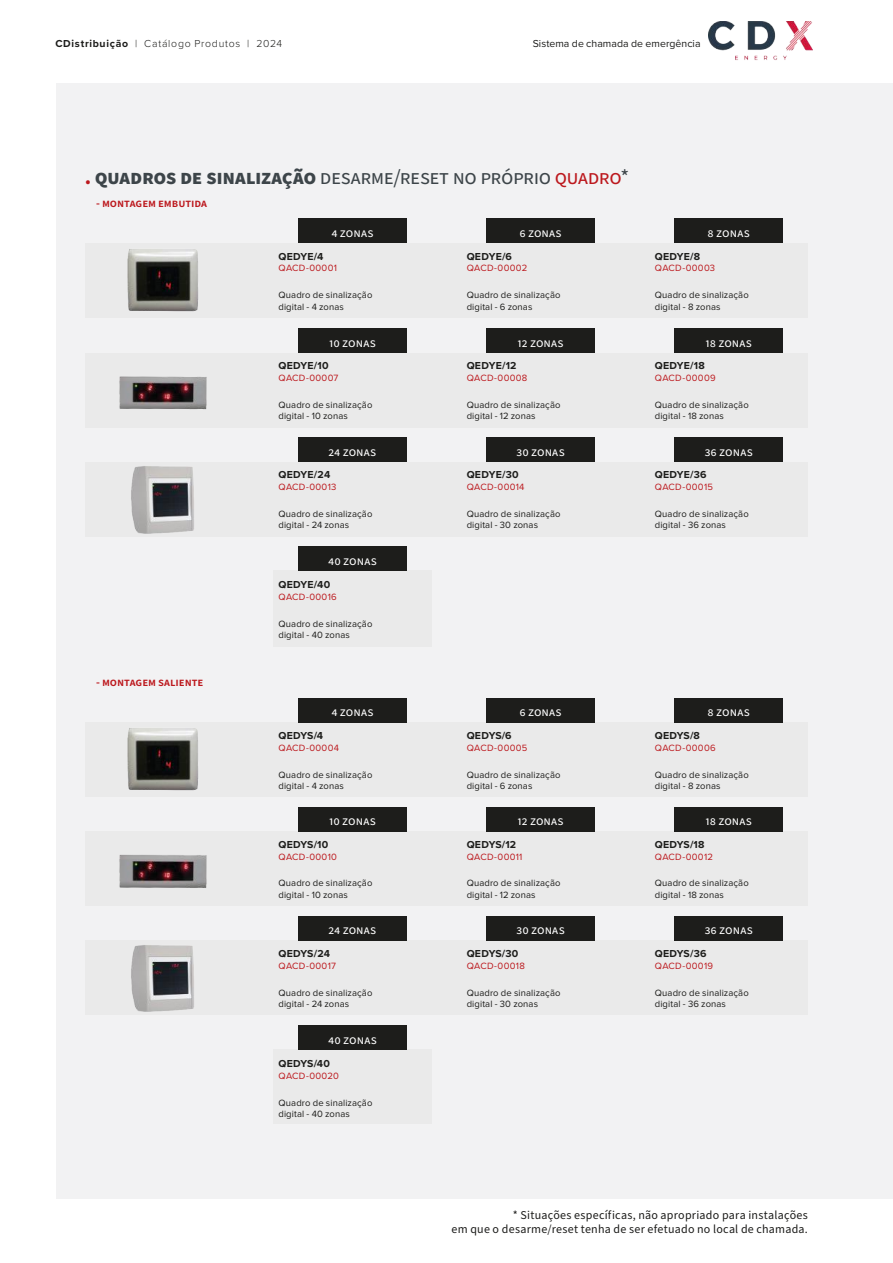
<style>
.page{position:relative;width:893px;height:1263px;background:#fff}
.page>*{position:absolute;margin:0;border:0;box-sizing:border-box;transform-origin:0 0}
.t1{font:21px "Source Sans Pro";letter-spacing:-.025em;color:#3d4549}
.t2{font:12.75px "Source Sans Pro";letter-spacing:.01em;color:#fff}
.t3{font:12px/14.4px "Source Sans Pro";letter-spacing:.02em;color:#1d1d1b;text-align:right}
.t4{font:600 12px "Source Sans Pro";letter-spacing:-.005em;color:#bc181d}
.t5{font:700 10.5px "Proxima Nova";letter-spacing:.02em;color:#1d1d1b}
.t6{font:300 10.5px "Proxima Nova";letter-spacing:.07em;color:#1d1d1b}
.t7{font:10.5px "Proxima Nova";letter-spacing:.005em;color:#1d1d1b}
.t8{font:9.45px/11.4px "Proxima Nova";letter-spacing:.015em;color:#1d1d1b}
.t9{font:9.45px "Proxima Nova";letter-spacing:.03em;color:#bc181d}
.s1{font-weight:700}
.s2{font-weight:700;color:#bc181d}
.s3{color:#bc181d}
</style>
<div class="page">
<div style="left:0;top:0;width:893px;height:1199px;background:#f2f2f3"></div>
<div style="left:0;top:0;width:55px;height:1263px;background:#fff"></div>
<div style="left:0;top:0;width:893px;height:83px;background:#fff"></div>
<div style="left:273px;top:571px;width:159px;height:76px;background:#eaeaea"></div>
<div style="left:273px;top:1050px;width:159px;height:74px;background:#eaeaea"></div>
<img style="left:709px;top:21px;width:104px;height:39px">
<div style="left:86px;top:243px;width:722px;height:75px;background:#eaeaea"></div>
<div style="left:86px;top:723px;width:722px;height:74px;background:#eaeaea"></div>
<div style="left:86px;top:353px;width:722px;height:74px;background:#eaeaea"></div>
<div style="left:86px;top:831px;width:722px;height:75px;background:#eaeaea"></div>
<div style="left:86px;top:462px;width:722px;height:75px;background:#eaeaea"></div>
<div style="left:86px;top:940px;width:722px;height:75px;background:#eaeaea"></div>
<div style="left:298px;top:219px;width:109px;height:24px;background:#1d1d1b"></div>
<div style="left:298px;top:698px;width:109px;height:25px;background:#1d1d1b"></div>
<div style="left:298px;top:328px;width:109px;height:25px;background:#1d1d1b"></div>
<div style="left:298px;top:807px;width:109px;height:24px;background:#1d1d1b"></div>
<div style="left:298px;top:437px;width:109px;height:25px;background:#1d1d1b"></div>
<div style="left:298px;top:916px;width:109px;height:24px;background:#1d1d1b"></div>
<div style="left:298px;top:546px;width:109px;height:25px;background:#1d1d1b"></div>
<div style="left:298px;top:1025px;width:109px;height:25px;background:#1d1d1b"></div>
<div style="left:486px;top:219px;width:109px;height:24px;background:#1d1d1b"></div>
<div style="left:486px;top:698px;width:109px;height:25px;background:#1d1d1b"></div>
<div style="left:486px;top:328px;width:109px;height:25px;background:#1d1d1b"></div>
<div style="left:486px;top:807px;width:109px;height:24px;background:#1d1d1b"></div>
<div style="left:486px;top:437px;width:109px;height:25px;background:#1d1d1b"></div>
<div style="left:486px;top:916px;width:109px;height:24px;background:#1d1d1b"></div>
<div style="left:674px;top:219px;width:109px;height:24px;background:#1d1d1b"></div>
<div style="left:674px;top:698px;width:109px;height:25px;background:#1d1d1b"></div>
<div style="left:674px;top:328px;width:109px;height:25px;background:#1d1d1b"></div>
<div style="left:674px;top:807px;width:109px;height:24px;background:#1d1d1b"></div>
<div style="left:674px;top:437px;width:109px;height:25px;background:#1d1d1b"></div>
<div style="left:674px;top:916px;width:109px;height:24px;background:#1d1d1b"></div>
<img style="left:127px;top:249px;width:72px;height:63px">
<img style="left:127px;top:728px;width:72px;height:63px">
<img style="left:119px;top:376px;width:88px;height:34px">
<img style="left:119px;top:854px;width:88px;height:34px">
<img style="left:131px;top:466px;width:63px;height:68px">
<img style="left:131px;top:945px;width:63px;height:67px">
<p class="t6" style="left:55px;top:36px;width:228px"><span class="s1">CDistribuição</span> | Catálogo Produtos | 2024</p>
<p class="t7" style="left:533px;top:36px;width:169px">Sistema de chamada de emergência</p>
<h1 class="t1" style="left:85px;top:163px;width:546px"><span class="s2">.</span> <span class="s1">quadros de sinalização</span> desarme/reset no próprio <span class="s3">quadro</span>*</h1>
<p class="t4" style="left:96px;top:195px;width:113px">- montagem embutida</p>
<h2 class="t2" style="left:331px;top:224px;width:44px">4 zonas</h2>
<h2 class="t2" style="left:519px;top:224px;width:44px">6 zonas</h2>
<h2 class="t2" style="left:708px;top:224px;width:44px">8 zonas</h2>
<p class="t5" style="left:278px;top:248px;width:46px">QEDYE/4</p>
<p class="t9" style="left:278px;top:261px;width:60px">QACD-00001</p>
<p class="t8" style="left:278px;top:289px;width:95px">Quadro de sinalização digital - 4 zonas</p>
<p class="t5" style="left:467px;top:248px;width:47px">QEDYE/6</p>
<p class="t9" style="left:467px;top:261px;width:62px">QACD-00002</p>
<p class="t8" style="left:467px;top:289px;width:95px">Quadro de sinalização digital - 6 zonas</p>
<p class="t5" style="left:655px;top:248px;width:47px">QEDYE/8</p>
<p class="t9" style="left:655px;top:261px;width:62px">QACD-00003</p>
<p class="t8" style="left:655px;top:289px;width:95px">Quadro de sinalização digital - 8 zonas</p>
<h2 class="t2" style="left:329px;top:334px;width:48px">10 zonas</h2>
<h2 class="t2" style="left:517px;top:334px;width:48px">12 zonas</h2>
<h2 class="t2" style="left:705px;top:334px;width:48px">18 zonas</h2>
<p class="t5" style="left:278px;top:358px;width:52px">QEDYE/10</p>
<p class="t9" style="left:278px;top:371px;width:61px">QACD-00007</p>
<p class="t8" style="left:278px;top:399px;width:95px">Quadro de sinalização digital - 10 zonas</p>
<p class="t5" style="left:467px;top:358px;width:51px">QEDYE/12</p>
<p class="t9" style="left:467px;top:371px;width:62px">QACD-00008</p>
<p class="t8" style="left:467px;top:399px;width:95px">Quadro de sinalização digital - 12 zonas</p>
<p class="t5" style="left:655px;top:358px;width:51px">QEDYE/18</p>
<p class="t9" style="left:655px;top:371px;width:62px">QACD-00009</p>
<p class="t8" style="left:655px;top:399px;width:95px">Quadro de sinalização digital - 18 zonas</p>
<h2 class="t2" style="left:328px;top:443px;width:49px">24 zonas</h2>
<h2 class="t2" style="left:516px;top:443px;width:50px">30 zonas</h2>
<h2 class="t2" style="left:705px;top:443px;width:50px">36 zonas</h2>
<p class="t5" style="left:278px;top:467px;width:53px">QEDYE/24</p>
<p class="t9" style="left:278px;top:480px;width:59px">QACD-00013</p>
<p class="t8" style="left:278px;top:508px;width:95px">Quadro de sinalização digital - 24 zonas</p>
<p class="t5" style="left:467px;top:467px;width:53px">QEDYE/30</p>
<p class="t9" style="left:467px;top:480px;width:59px">QACD-00014</p>
<p class="t8" style="left:467px;top:508px;width:95px">Quadro de sinalização digital - 30 zonas</p>
<p class="t5" style="left:655px;top:467px;width:53px">QEDYE/36</p>
<p class="t9" style="left:655px;top:480px;width:60px">QACD-00015</p>
<p class="t8" style="left:655px;top:508px;width:95px">Quadro de sinalização digital - 36 zonas</p>
<h2 class="t2" style="left:328px;top:552px;width:50px">40 zonas</h2>
<p class="t5" style="left:278px;top:576px;width:53px">QEDYE/40</p>
<p class="t9" style="left:278px;top:589px;width:60px">QACD-00016</p>
<p class="t8" style="left:278px;top:617px;width:95px">Quadro de sinalização digital - 40 zonas</p>
<p class="t4" style="left:96px;top:674px;width:109px">- montagem saliente</p>
<h2 class="t2" style="left:331px;top:703px;width:44px">4 zonas</h2>
<h2 class="t2" style="left:519px;top:703px;width:44px">6 zonas</h2>
<h2 class="t2" style="left:708px;top:703px;width:44px">8 zonas</h2>
<p class="t5" style="left:278px;top:727px;width:46px">QEDYS/4</p>
<p class="t9" style="left:278px;top:740px;width:62px">QACD-00004</p>
<p class="t8" style="left:278px;top:768px;width:95px">Quadro de sinalização digital - 4 zonas</p>
<p class="t5" style="left:467px;top:727px;width:47px">QEDYS/6</p>
<p class="t9" style="left:467px;top:740px;width:62px">QACD-00005</p>
<p class="t8" style="left:467px;top:768px;width:95px">Quadro de sinalização digital - 6 zonas</p>
<p class="t5" style="left:655px;top:727px;width:47px">QEDYS/8</p>
<p class="t9" style="left:655px;top:740px;width:62px">QACD-00006</p>
<p class="t8" style="left:655px;top:768px;width:95px">Quadro de sinalização digital - 8 zonas</p>
<h2 class="t2" style="left:329px;top:812px;width:48px">10 zonas</h2>
<h2 class="t2" style="left:517px;top:812px;width:48px">12 zonas</h2>
<h2 class="t2" style="left:705px;top:812px;width:48px">18 zonas</h2>
<p class="t5" style="left:278px;top:836px;width:51px">QEDYS/10</p>
<p class="t9" style="left:278px;top:849px;width:60px">QACD-00010</p>
<p class="t8" style="left:278px;top:877px;width:95px">Quadro de sinalização digital - 10 zonas</p>
<p class="t5" style="left:467px;top:836px;width:51px">QEDYS/12</p>
<p class="t9" style="left:467px;top:849px;width:57px">QACD-00011</p>
<p class="t8" style="left:467px;top:877px;width:95px">Quadro de sinalização digital - 12 zonas</p>
<p class="t5" style="left:655px;top:836px;width:51px">QEDYS/18</p>
<p class="t9" style="left:655px;top:849px;width:60px">QACD-00012</p>
<p class="t8" style="left:655px;top:877px;width:95px">Quadro de sinalização digital - 18 zonas</p>
<h2 class="t2" style="left:328px;top:921px;width:49px">24 zonas</h2>
<h2 class="t2" style="left:516px;top:921px;width:50px">30 zonas</h2>
<h2 class="t2" style="left:705px;top:921px;width:50px">36 zonas</h2>
<p class="t5" style="left:278px;top:945px;width:53px">QEDYS/24</p>
<p class="t9" style="left:278px;top:958px;width:59px">QACD-00017</p>
<p class="t8" style="left:278px;top:986px;width:95px">Quadro de sinalização digital - 24 zonas</p>
<p class="t5" style="left:467px;top:945px;width:53px">QEDYS/30</p>
<p class="t9" style="left:467px;top:958px;width:60px">QACD-00018</p>
<p class="t8" style="left:467px;top:986px;width:95px">Quadro de sinalização digital - 30 zonas</p>
<p class="t5" style="left:655px;top:945px;width:53px">QEDYS/36</p>
<p class="t9" style="left:655px;top:958px;width:60px">QACD-00019</p>
<p class="t8" style="left:655px;top:986px;width:95px">Quadro de sinalização digital - 36 zonas</p>
<h2 class="t2" style="left:328px;top:1031px;width:50px">40 zonas</h2>
<p class="t5" style="left:278px;top:1055px;width:53px">QEDYS/40</p>
<p class="t9" style="left:278px;top:1068px;width:62px">QACD-00020</p>
<p class="t8" style="left:278px;top:1096px;width:95px">Quadro de sinalização digital - 40 zonas</p>
<p class="t3" style="left:452px;top:1208px;width:358px">* Situações específicas, não apropriado para instalações<br>em que o desarme/reset tenha de ser efetuado no local de chamada.</p>
</div>
